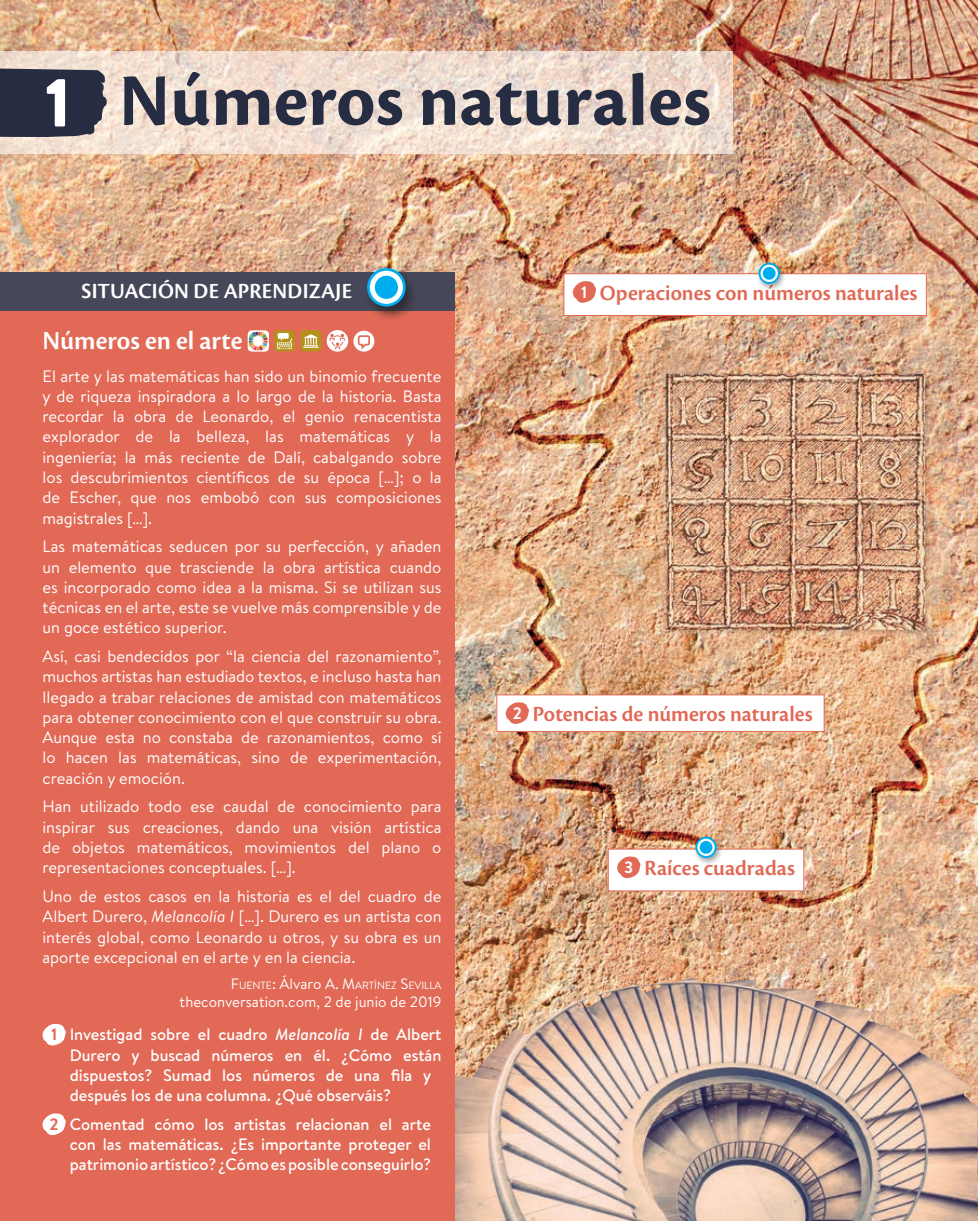
<style>
.page{position:relative;width:978px;height:1221px;background:#fff}
.page>*{position:absolute;margin:0;border:0;box-sizing:border-box;transform-origin:0 0}
._00_TITULO_UNIDAD_CR{font:700 76.5px "Cronos Pro";color:#262c41}
.t1{font:900 67.5px "Brandon Text";color:#fff}
._00_TITULO_SITUACION{font:27px "Cronos Pro Semibold Subh";color:#fff}
._00_CONTENIDOS_INDIC{font:22.5px "Cronos Pro Semibold Subh";color:#e16956}
._00-SITUACION_APR_PR{font:22.5px "Cronos Pro Semibold Subh";letter-spacing:.01em;color:#fff}
._00_TEXTO_MANCHA_SA{font:16.5px/20.2px "Brandon Text";color:#fff;text-align:justify}
._00_ACTIVIDADES_MANC{font:500 16.5px/20.2px "Brandon Text";color:#fff}
.t2{font:700 16.5px "Brandon Text";color:#fff}
.t3{font:700 16.5px "Brandon Text";color:#e16956}
._00-OBRA_CITADO_BLAN{font:15px "Brandon Text";color:#fff}
._00-OBRA_CITADO_BLAN-2{font:10.5px "Brandon Text";color:#fff}
.s1{font-style:italic}
.s2{font-size:15px}
.s3{font-style:inherit}
</style>
<div class="page">
<img style="left:0;top:0;width:978px;height:1220px">
<img style="left:476px;top:978px;width:214px;height:94px">
<div style="left:0;top:310px;width:455px;height:910px;background:#e16956"></div>
<svg style="left:248px;top:330px;width:21px;height:21px"></svg>
<img style="left:249px;top:332px;width:19px;height:18px">
<div style="left:274px;top:330px;width:21px;height:21px;background:#b4901c;border-radius:4px"></div>
<svg style="left:277px;top:342px;width:15px;height:7px"></svg>
<div style="left:278px;top:333px;width:11px;height:6px;background:#fff"></div>
<svg style="left:278px;top:338px;width:14px;height:10px"></svg>
<div style="left:300px;top:330px;width:21px;height:21px;background:#b4901c;border-radius:4px"></div>
<svg style="left:303px;top:334px;width:16px;height:14px"></svg>
<div style="left:327px;top:330px;width:21px;height:21px;background:#fff;border-radius:50%"></div>
<svg style="left:330px;top:334px;width:15px;height:15px"></svg>
<div style="left:353px;top:331px;width:21px;height:20px;background:#fff;border-radius:50%"></div>
<svg style="left:357px;top:335px;width:14px;height:16px"></svg>
<svg style="left:42px;top:1023px;width:24px;height:23px"></svg>
<svg style="left:42px;top:1113px;width:24px;height:22px"></svg>
<div style="left:0;top:272px;width:455px;height:38px;background:#464759"></div>
<div style="left:363px;top:266px;width:55px;height:55px;background:#231f20;opacity:.65"></div>
<svg style="left:368px;top:269px;width:36px;height:36px"></svg>
<div style="left:367px;top:268px;width:39px;height:38px;border:3px solid #00aeef;border-radius:50%"></div>
<div style="left:376px;top:277px;width:21px;height:20px;background:#00aeef;border-radius:50%"></div>
<div style="left:375px;top:276px;width:23px;height:23px;border:3px solid #00aeef;border-radius:50%"></div>
<svg style="left:0;top:51px;width:732px;height:102px;background:#f0ddd0"></svg>
<svg style="left:0;top:68px;width:107px;height:69px;background:#363a4c"></svg>
<div style="left:497px;top:695px;width:327px;height:36px;background:#fff"></div>
<svg style="left:505px;top:702px;width:24px;height:22px"></svg>
<div style="left:496px;top:694px;width:329px;height:37px;border:1px solid #e16956"></div>
<div style="left:564px;top:274px;width:362px;height:41px;background:#fff"></div>
<svg style="left:573px;top:281px;width:23px;height:22px"></svg>
<div style="left:564px;top:273px;width:363px;height:43px;border:1px solid #e16956"></div>
<div style="left:756px;top:261px;width:30px;height:30px;background:#231f20;opacity:.4"></div>
<svg style="left:760px;top:264px;width:19px;height:19px"></svg>
<div style="left:759px;top:263px;width:21px;height:21px;border:2px solid #00aeef;border-radius:50%"></div>
<div style="left:764px;top:268px;width:11px;height:11px;background:#00aeef;border-radius:50%"></div>
<div style="left:763px;top:267px;width:13px;height:13px;border:2px solid #00aeef;border-radius:50%"></div>
<div style="left:608px;top:849px;width:196px;height:41px;background:#fff"></div>
<svg style="left:617px;top:856px;width:24px;height:22px"></svg>
<div style="left:608px;top:848px;width:196px;height:43px;border:1px solid #e16956"></div>
<div style="left:692px;top:834px;width:31px;height:31px;background:#231f20;opacity:.4"></div>
<svg style="left:696px;top:837px;width:20px;height:20px"></svg>
<div style="left:695px;top:836px;width:22px;height:22px;border:2px solid #00aeef;border-radius:50%"></div>
<div style="left:701px;top:841px;width:10px;height:11px;background:#00aeef;border-radius:50%"></div>
<div style="left:700px;top:841px;width:12px;height:12px;border:2px solid #00aeef;border-radius:50%"></div>
<p class="t1" style="left:45px;top:55px;width:28px">1</p>
<p class="_00_TITULO_UNIDAD_CR" style="left:119px;top:57px;width:594px">Números naturales</p>
<p class="_00-SITUACION_APR_PR" style="left:82px;top:278px;width:272px">SITUACIÓN DE APRENDIZAJE</p>
<p class="_00_TITULO_SITUACION" style="left:43px;top:325px;width:201px">Números en el arte</p>
<p class="_00_TEXTO_MANCHA_SA" style="left:43px;top:365px;width:401px">El arte y las matemáticas han sido un binomio frecuente y de riqueza inspiradora a lo largo de la historia. Basta recordar la obra de Leonardo, el genio renacentista explorador de la belleza, las matemáticas y la ingeniería; la más reciente de Dalí, cabalgando sobre los descubrimientos científicos de su época […]; o la de Escher, que nos embobó con sus composiciones magistrales […].</p>
<p class="_00_TEXTO_MANCHA_SA" style="left:43px;top:536px;width:401px">Las matemáticas seducen por su perfección, y añaden un elemento que trasciende la obra artística cuando es incorporado como idea a la misma. Si se utilizan sus técnicas en el arte, este se vuelve más comprensible y de un goce estético superior.</p>
<p class="_00_TEXTO_MANCHA_SA" style="left:43px;top:645px;width:401px">Así, casi bendecidos por “la ciencia del razonamiento”, muchos artistas han estudiado textos, e incluso hasta han llegado a trabar relaciones de amistad con matemáticos para obtener conocimiento con el que construir su obra.<br>Aunque esta no constaba de razonamientos, como sí lo hacen las matemáticas, sino de experimentación, creación y emoción.</p>
<p class="_00_TEXTO_MANCHA_SA" style="left:43px;top:796px;width:401px">Han utilizado todo ese caudal de conocimiento para inspirar sus creaciones, dando una visión artística de objetos matemáticos, movimientos del plano o representaciones conceptuales. […].</p>
<p class="_00_TEXTO_MANCHA_SA" style="left:43px;top:885px;width:401px">Uno de estos casos en la historia es el del cuadro de Albert Durero, <span class="s1">Melancolía I</span> […]. Durero es un artista con interés global, como Leonardo u otros, y su obra es un aporte excepcional en el arte y en la ciencia.</p>
<p class="_00-OBRA_CITADO_BLAN-2" style="left:231px;top:978px;width:212px"><span class="s2">F</span>UENTE<span class="s2">:</span> <span class="s2">Álvaro</span> <span class="s2">A. M</span>ARTÍNEZ <span class="s2">S</span>EVILLA</p>
<p class="_00-OBRA_CITADO_BLAN" style="left:180px;top:991px;width:263px">theconversation.com<span class="s3">, 2</span> de junio de <span class="s3">2019</span></p>
<p class="t3" style="left:51px;top:1023px;width:8px">1</p>
<p class="_00_ACTIVIDADES_MANC" style="left:70px;top:1024px;width:373px">Investigad sobre el cuadro <span class="s1">Melancolía I</span> de Albert Durero y buscad números en él. ¿Cómo están dispuestos? Sumad los números de una fila y después los de una columna. ¿Qué observáis?</p>
<p class="t3" style="left:50px;top:1112px;width:11px">2</p>
<p class="_00_ACTIVIDADES_MANC" style="left:70px;top:1113px;width:363px;text-align:justify">Comentad cómo los artistas relacionan el arte con las matemáticas. ¿Es importante proteger el patrimonio artístico? ¿Cómo es posible conseguirlo?</p>
<p class="t2" style="left:581px;top:280px;width:8px">1</p>
<p class="_00_CONTENIDOS_INDIC" style="left:600px;top:280px;width:319px">Operaciones con números naturales</p>
<p class="t2" style="left:513px;top:701px;width:11px">2</p>
<p class="_00_CONTENIDOS_INDIC" style="left:533px;top:701px;width:281px">Potencias de números naturales</p>
<p class="t2" style="left:624px;top:855px;width:11px">3</p>
<p class="_00_CONTENIDOS_INDIC" style="left:645px;top:855px;width:152px">Raíces cuadradas</p>
</div>
